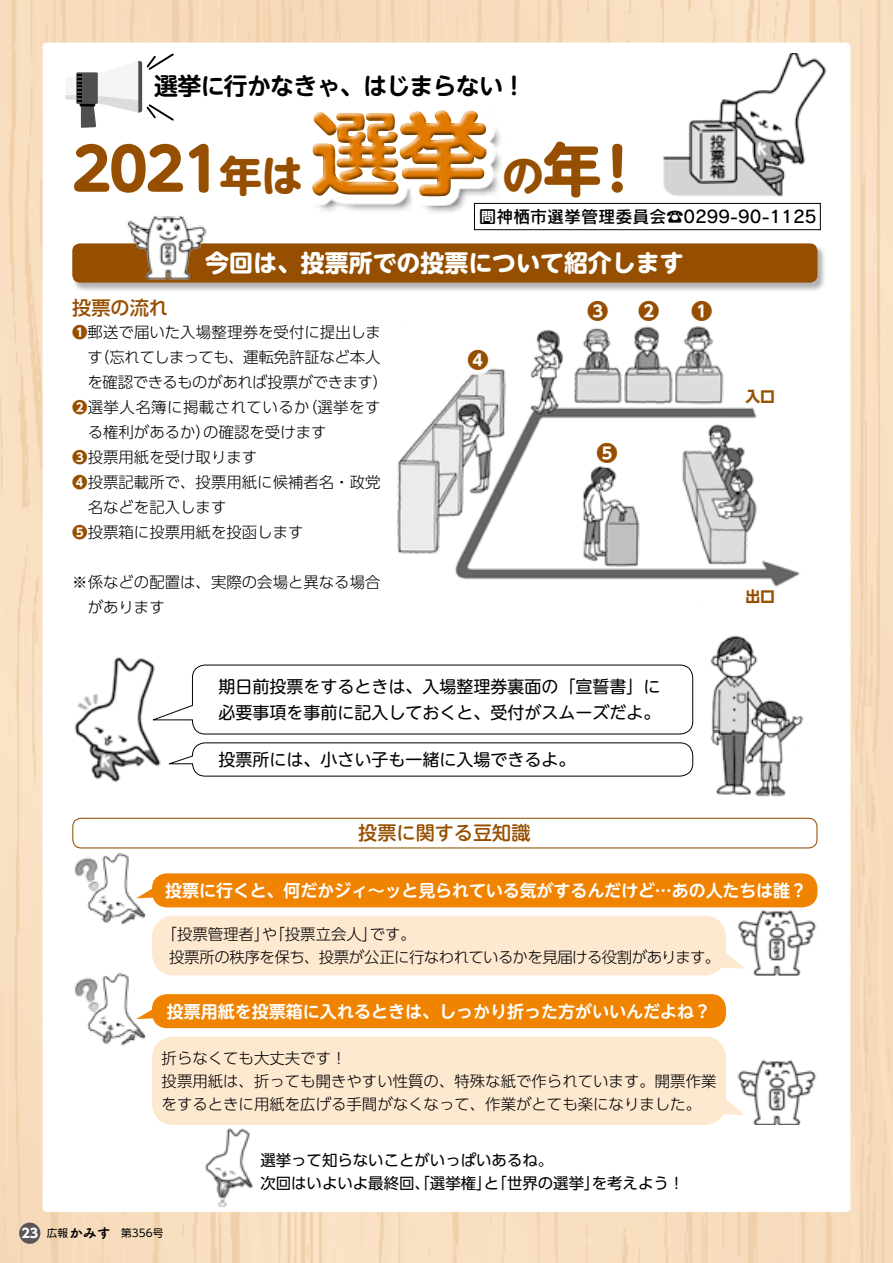
<style>
.page{position:relative;width:893px;height:1263px;background:#fff}
.page>*{position:absolute;margin:0;border:0;box-sizing:border-box;transform-origin:0 0}
.t1{font:700 58.5px "UD Shin M Go Pr 6";color:#964f00}
.t2{font:700 42.45px "UD Shin M Go Pr 6";color:#964f00}
.t3{font:700 23.85px "UD Shin M Go Pr 6";color:#fff}
.t4{font:700 23.85px "UD Shin M Go Pr 6 De";letter-spacing:-.03em;color:#000}
.t5{font:700 21.3px "UD Shin Go Pro";color:#964f00}
.t6{font:500 19.2px "UD Shin M Go Pr 6";color:#964f00}
.t7{font:500 19.2px "UD Shin Go Pro";color:#964f00}
.t8{font:16.95px/26.5px "UD Shin M Go Pr 6";color:#000}
.t9{font:700 16.95px "UD Shin M Go Pr 6 De";letter-spacing:-.005em;color:#fff}
.t10{font:16.95px "Rodin Pro DB";color:#000}
.t11{font:300 15.45px/22.8px "UD Shin Go Pro";color:#000}
.t12{font:300 15.45px/22.8px "UD Shin Go Pro";letter-spacing:-.025em;color:#000}
.t13{font:15.45px "UD Shin Go Pro";color:#000}
.t14{font:300 15.45px/25px "UD Shin Go Pro";letter-spacing:.03em;color:#000}
.t15{font:700 14.85px "UD Shin Go Pro";color:#964f00}
.t16{font:13.8px "Tsuku A Rd Gothic Std E";color:#000}
.t17{font:700 12.75px "UD Shin Go Pro";color:#fff}
.t18{font:10.65px "UD Shin Go Pro";color:#000}
.s1{font-size:90.3px;color:#e17a00}
.s2{font-size:58.5px}
.s3{font-weight:700;color:#964f00}
.s4{font-family:"UD Shin Go Pr 6";font-size:10.65px}
</style>
<div class="page">
<img style="left:0;top:0;width:893px;height:1263px">
<div style="left:43px;top:43px;width:807px;height:1169px;background:#fff;border-radius:4px"></div>
<img style="left:710px;top:635px;width:94px;height:162px">
<img style="left:397px;top:326px;width:403px;height:260px">
<img style="left:74px;top:657px;width:87px;height:125px">
<img style="left:205px;top:1128px;width:48px;height:78px">
<div style="left:152px;top:873px;width:665px;height:34px;background:#f08300;border-radius:15px"></div>
<svg style="left:148px;top:882px;width:6px;height:16px"></svg>
<img style="left:735px;top:910px;width:82px;height:65px">
<div style="left:152px;top:916px;width:574px;height:59px;background:#fde8d0;border-radius:21px"></div>
<svg style="left:721px;top:941px;width:24px;height:27px"></svg>
<div style="left:152px;top:994px;width:574px;height:34px;background:#f08300;border-radius:15px"></div>
<svg style="left:148px;top:1003px;width:5px;height:16px"></svg>
<img style="left:737px;top:1060px;width:80px;height:65px">
<div style="left:152px;top:1037px;width:574px;height:88px;background:#fde8d0;border-radius:21px"></div>
<svg style="left:723px;top:1088px;width:22px;height:27px"></svg>
<div style="left:312px;top:110px;width:192px;height:104px;background:#000;opacity:.75"></div>
<svg style="left:312px;top:110px;width:184px;height:95px"></svg>
<div style="left:308px;top:106px;width:182px;height:90px;background:#fff"></div>
<div style="left:309px;top:111px;width:182px;height:90px;background:#000;opacity:.5"></div>
<div style="left:474px;top:203px;width:346px;height:27px;background:#fff"></div>
<div style="left:474px;top:203px;width:347px;height:27px;border:1px solid #000"></div>
<img style="left:663px;top:53px;width:164px;height:144px">
<div style="left:72px;top:243px;width:754px;height:49px;background:#000;opacity:.3"></div>
<div style="left:72px;top:243px;width:745px;height:40px;background:#964f00;border-radius:8px"></div>
<div style="left:463px;top:346px;width:30px;height:29px;background:#fff"></div>
<div style="left:593px;top:438px;width:29px;height:30px;background:#fff"></div>
<div style="left:741px;top:385px;width:37px;height:23px;background:#fff"></div>
<div style="left:742px;top:585px;width:36px;height:23px;background:#fff"></div>
<div style="left:72px;top:818px;width:745px;height:30px;border:1px solid #964f00;border-radius:9px"></div>
<svg style="left:65px;top:53px;width:109px;height:75px"></svg>
<img style="left:74px;top:972px;width:74px;height:74px">
<img style="left:74px;top:852px;width:74px;height:73px">
<svg style="left:149px;top:664px;width:544px;height:71px"></svg>
<div style="left:192px;top:742px;width:501px;height:34px;border:1px solid #000;border-radius:13px"></div>
<img style="left:126px;top:215px;width:82px;height:65px">
<div style="left:19px;top:1222px;width:21px;height:22px;background:#595757;border-radius:50%"></div>
<h3 class="t4" style="left:154px;top:65px;width:373px">選挙に行かなきゃ、はじまらない!</h3>
<h1 class="t1" style="left:72px;top:119px;width:151px">2021</h1>
<h2 class="t2" style="left:220px;top:139px;width:383px">年は<span class="s1">選挙</span>の<span class="s2">年</span></h2>
<h1 class="t1" style="left:588px;top:119px;width:60px">!</h1>
<p class="t10" style="left:479px;top:206px;width:339px">問神栖市選挙管理委員会☎0299-90-1125</p>
<h3 class="t3" style="left:205px;top:242px;width:480px">今回は、投票所での投票について紹介します</h3>
<p class="t7" style="left:72px;top:292px;width:97px">投票の流れ</p>
<p class="t11" style="left:72px;top:320px;width:310px"><span class="s3">❶</span>郵送で届いた入場整理券を受付に提出しま</p>
<p class="t11" style="left:87px;top:345px;width:295px">（す忘れてしまっても、運転免許証など本人</p>
<p class="t12" style="left:87px;top:370px;width:302px">を確認できるものがあれば投票ができます(</p>
<p class="t11" style="left:302px;top:395px;width:80px">（選挙をす</p>
<p class="t14" style="left:203px;top:394px;width:125px;text-indent:-131px"><span class="s3">❷</span>選挙人名簿に掲載されているかの確認を受けます</p>
<p class="t11" style="left:88px;top:420px;width:125px">る権利があるか）</p>
<p class="t11" style="left:72px;top:445px;width:186px"><span class="s3">❸</span>投票用紙を受け取ります</p>
<p class="t11" style="left:72px;top:470px;width:310px"><span class="s3">❹</span>投票記載所で、投票用紙に候補者名・政党</p>
<p class="t11" style="left:88px;top:495px;width:140px">名などを記入します</p>
<p class="t11" style="left:72px;top:520px;width:233px"><span class="s3">❺</span>投票箱に投票用紙を投函します</p>
<p class="t11" style="left:88px;top:569px;width:294px;line-height:25px;text-indent:-15px">※係などの配置は、実際の会場と異なる場合があります</p>
<h3 class="t5" style="left:467px;top:343px;width:23px">4</h3>
<h3 class="t5" style="left:587px;top:293px;width:23px">3</h3>
<h3 class="t5" style="left:638px;top:293px;width:23px">2</h3>
<h3 class="t5" style="left:691px;top:293px;width:23px">1</h3>
<h3 class="t5" style="left:597px;top:436px;width:23px">5</h3>
<p class="t15" style="left:745px;top:384px;width:31px">入口</p>
<p class="t15" style="left:745px;top:585px;width:31px">出口</p>
<p class="t8" style="left:218px;top:672px;width:444px">期日前投票をするときは、入場整理券裏面の「宣誓書」に必要事項を事前に記入しておくと、受付がスムーズだよ。</p>
<p class="t8" style="left:218px;top:745px;width:359px">投票所には、小さい子も一緒に入場できるよ。</p>
<p class="t6" style="left:358px;top:817px;width:174px">投票に関する豆知識</p>
<p class="t9" style="left:165px;top:876px;width:643px">投票に行くと、何だかジィ〜ッと見られている気がするんだけど…あの人たちは誰?</p>
<p class="t11" style="left:370px;top:922px;width:48px">です。</p>
<p class="t12" style="left:169px;top:922px;width:553px;text-indent:-8px">「投票管理者 「や」 投票立会人」<br>投票所の秩序を保ち、投票が公正に行なわれているかを見届ける役割があります。</p>
<p class="t9" style="left:167px;top:997px;width:546px">投票用紙を投票箱に入れるときは、しっかり折った方がいいんだよね?</p>
<p class="t11" style="left:162px;top:1046px;width:556px">折らなくても大丈夫です!<br>投票用紙は、折っても開きやすい性質の、特殊な紙で作られています。開票作業をするときに用紙を広げる手間がなくなって、作業がとても楽になりました。</p>
<p class="t17" style="left:21px;top:1223px;width:18px">23</p>
<p class="t16" style="left:47px;top:1222px;width:65px"><span class="s4">広報</span>かみす</p>
<p class="t18" style="left:121px;top:1224px;width:44px">第356号</p>
<p class="t13" style="left:260px;top:1147px;width:294px">選挙って知らないことがいっぱいあるね。</p>
<p class="t13" style="left:260px;top:1170px;width:341px">次回はいよいよ最終回、「選挙権 「と」 世界の選挙」</p>
<p class="t13" style="left:592px;top:1170px;width:94px">を考えよう!</p>
</div>
